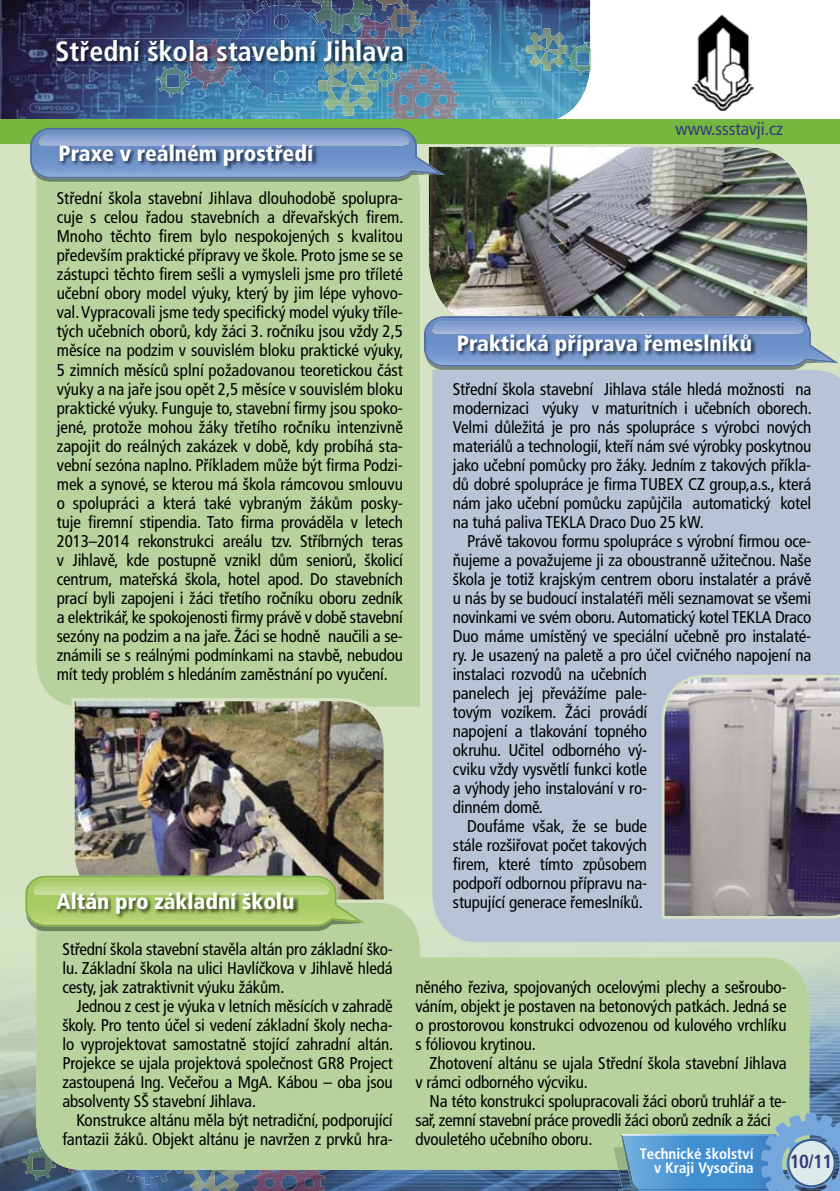
<style>
.page{position:relative;width:840px;height:1191px;background:#fff}
.page>*{position:absolute;margin:0;border:0;box-sizing:border-box;transform-origin:0 0}
.t1{font:700 28px "Frutiger Condensed CE";color:#fff}
.t2{font:22px "Frutiger Condensed CE Black";color:#fff}
.t3{font:700 condensed 19px "Frutiger CE";color:#323a7c}
.t4{font:condensed 18px "Frutiger CE";color:#323a7c}
.t5{font:condensed 17px/19px "Frutiger CE";letter-spacing:-.01em;color:#000;text-align:justify}
.t6{font:700 15px/14px "Frutiger Condensed CE";color:#fff;text-align:right}
</style>
<div class="page">
<div style="left:0;top:130px;width:839px;height:1061px;background:#d5e3c2"></div>
<img style="left:0;top:959px;width:839px;height:232px">
<img style="left:112px;top:1169px;width:70px;height:15px">
<img style="left:56px;top:1169px;width:17px;height:3px">
<img style="left:253px;top:1169px;width:71px;height:22px">
<img style="left:23px;top:1147px;width:33px;height:33px">
<img style="left:184px;top:1169px;width:60px;height:22px">
<div style="left:36px;top:182px;width:384px;height:524px;background:#b7d29c"></div>
<div style="left:36px;top:903px;width:384px;height:266px;background:#b7d29c"></div>
<div style="left:313px;top:957px;width:495px;height:212px;background:#b7d29c"></div>
<div style="left:432px;top:371px;width:407px;height:571px;background:#b9c3d8"></div>
<img style="left:428px;top:143px;width:383px;height:173px">
<img style="left:0;top:0;width:590px;height:119px">
<img style="left:231px;top:0;width:100px;height:101px">
<img style="left:312px;top:0;width:60px;height:34px">
<img style="left:366px;top:0;width:38px;height:11px">
<img style="left:190px;top:66px;width:45px;height:24px">
<img style="left:357px;top:17px;width:33px;height:22px">
<img style="left:415px;top:0;width:76px;height:73px">
<img style="left:387px;top:64px;width:71px;height:55px">
<img style="left:386px;top:4px;width:34px;height:33px">
<img style="left:156px;top:66px;width:34px;height:31px">
<svg style="left:590px;top:48px;width:1px;height:24px"></svg>
<img style="left:566px;top:42px;width:24px;height:33px">
<img style="left:318px;top:66px;width:60px;height:50px">
<img style="left:525px;top:28px;width:42px;height:43px">
<img style="left:373px;top:66px;width:23px;height:21px">
<div style="left:0;top:119px;width:839px;height:24px;background:#75b73f"></div>
<svg style="left:30px;top:128px;width:414px;height:54px;background:#7393ac"></svg>
<img style="left:39px;top:133px;width:370px;height:12px">
<svg style="left:424px;top:316px;width:414px;height:55px"></svg>
<img style="left:432px;top:321px;width:371px;height:13px">
<img style="left:59px;top:143px;width:258px;height:27px">
<img style="left:457px;top:333px;width:298px;height:28px">
<img style="left:692px;top:14px;width:62px;height:97px">
<img style="left:56px;top:39px;width:351px;height:27px">
<img style="left:232px;top:39px;width:100px;height:27px">
<img style="left:184px;top:39px;width:48px;height:27px">
<img style="left:357px;top:39px;width:29px;height:11px">
<img style="left:325px;top:56px;width:46px;height:10px">
<svg style="left:382px;top:64px;width:6px;height:2px"></svg>
<img style="left:71px;top:698px;width:316px;height:202px">
<svg style="left:25px;top:875px;width:339px;height:56px;background:#9bb769"></svg>
<img style="left:34px;top:882px;width:295px;height:13px">
<img style="left:55px;top:891px;width:243px;height:27px">
<svg style="left:660px;top:673px;width:179px;height:247px;background:#949096"></svg>
<svg style="left:613px;top:1113px;width:226px;height:78px;background:#6fa5bf"></svg>
<div style="left:787px;top:1140px;width:47px;height:46px;background:#dceae9;border-radius:50%"></div>
<div style="left:786px;top:1139px;width:49px;height:48px;border:2px solid #395d8a;border-radius:50%"></div>
<h1 class="t1" style="left:56px;top:37px;width:350px">Střední škola stavební Jihlava</h1>
<p class="t2" style="left:58px;top:142px;width:256px">Praxe v reálném prostředí</p>
<p class="t5" style="left:57px;top:190px;width:348px">Střední škola stavební Jihlava dlouhodobě spolupra&shy;cuje s celou řadou stavebních a dřevařských firem.<br>Mnoho těchto firem bylo nespokojených s kvalitou především praktické přípravy ve škole. Proto jsme se se zástupci těchto firem sešli a vymysleli jsme pro tříleté učební obory model výuky, který by jim lépe vyhovo&shy;val. Vypracovali jsme tedy specifický model výuky tříle&shy;tých učebních oborů, kdy žáci 3. ročníku jsou vždy 2,5 měsíce na podzim v souvislém bloku praktické výuky, 5 zimních měsíců splní požadovanou teoretickou část výuky a na jaře jsou opět 2,5 měsíce v souvislém bloku praktické výuky. Funguje to, stavební firmy jsou spoko&shy;jené, protože mohou žáky třetího ročníku intenzivně zapojit do reálných zakázek v době, kdy probíhá sta&shy;vební sezóna naplno. Příkladem může být firma Podzi&shy;mek a synové, se kterou má škola rámcovou smlouvu o spolupráci a která také vybraným žákům posky&shy;tuje firemní stipendia. Tato firma prováděla v letech 2013–2014 rekonstrukci areálu tzv. Stříbrných teras v Jihlavě, kde postupně vznikl dům seniorů, školicí centrum, mateřská škola, hotel apod. Do stavebních prací byli zapojeni i žáci třetího ročníku oboru zedník a elektrikář, ke spokojenosti firmy právě v době stavební sezóny na podzim a na jaře. Žáci se hodně naučili a se&shy;známili se s reálnými podmínkami na stavbě, nebudou mít tedy problém s hledáním zaměstnání po vyučení.</p>
<p class="t2" style="left:56px;top:890px;width:239px">Altán pro základní školu</p>
<p class="t5" style="left:62px;top:940px;width:331px">Střední škola stavební stavěla altán pro základní ško&shy;lu. Základní škola na ulici Havlíčkova v Jihlavě hledá cesty, jak zatraktivnit výuku žákům.</p>
<p class="t5" style="left:62px;top:997px;width:332px;text-indent:14px">Jednou z cest je výuka v letních měsících v zahradě školy. Pro tento účel si vedení základní školy necha&shy;lo vyprojektovat samostatně stojící zahradní altán.<br>Projekce se ujala projektová společnost GR8 Project zastoupená Ing. Večeřou a MgA. Kábou – oba jsou absolventy SŠ stavební Jihlava.</p>
<p class="t5" style="left:62px;top:1111px;width:331px;text-align:right">Konstrukce altánu měla být netradiční, podporující fantazii žáků. Objekt altánu je navržen z prvků hra-</p>
<p class="t4" style="left:675px;top:120px;width:109px">www.ssstavji.cz</p>
<p class="t2" style="left:456px;top:333px;width:296px">Praktická příprava řemeslníků</p>
<p class="t5" style="left:452px;top:380px;width:360px">Střední škola stavební Jihlava stále hledá možnosti na modernizaci výuky v maturitních i učebních oborech.<br>Velmi důležitá je pro nás spolupráce s výrobci nových materiálů a technologií, kteří nám své výrobky poskytnou jako učební pomůcky pro žáky. Jedním z takových příkla&shy;dů dobré spolupráce je firma TUBEX CZ group,a.s., která nám jako učební pomůcku zapůjčila automatický kotel na tuhá paliva TEKLA Draco Duo 25 kW.</p>
<p class="t5" style="left:467px;top:532px;width:345px">Právě takovou formu spolupráce s výrobní firmou oce-</p>
<p class="t5" style="left:452px;top:551px;width:360px">ňujeme a považujeme ji za oboustranně užitečnou. Naše</p>
<p class="t5" style="left:452px;top:570px;width:360px">škola je totiž krajským centrem oboru instalatér a právě</p>
<p class="t5" style="left:452px;top:589px;width:360px">u nás by se budoucí instalatéři měli seznamovat se všemi</p>
<p class="t5" style="left:452px;top:608px;width:360px">novinkami ve svém oboru. Automatický kotel TEKLA Draco</p>
<p class="t5" style="left:452px;top:627px;width:360px">Duo máme umístěný ve speciální učebně pro instalaté-</p>
<p class="t5" style="left:452px;top:646px;width:360px">ry. Je usazený na paletě a pro účel cvičného napojení na</p>
<p class="t5" style="left:452px;top:665px;width:196px">instalaci rozvodů na učebních</p>
<p class="t5" style="left:452px;top:684px;width:196px">panelech jej převážíme pale-</p>
<p class="t5" style="left:452px;top:703px;width:196px">tovým vozíkem. Žáci provádí</p>
<p class="t5" style="left:452px;top:722px;width:196px">napojení a tlakování topného</p>
<p class="t5" style="left:452px;top:741px;width:196px">okruhu. Učitel odborného vý-</p>
<p class="t5" style="left:452px;top:760px;width:196px">cviku vždy vysvětlí funkci kotle</p>
<p class="t5" style="left:452px;top:779px;width:196px">a výhody jeho instalování v ro-</p>
<p class="t5" style="left:452px;top:798px;width:92px">dinném domě.</p>
<p class="t5" style="left:467px;top:817px;width:181px">Doufáme však, že se bude</p>
<p class="t5" style="left:452px;top:836px;width:196px">stále rozšiřovat počet takových</p>
<p class="t5" style="left:452px;top:855px;width:196px">firem, které tímto způsobem</p>
<p class="t5" style="left:452px;top:874px;width:196px">podpoří odbornou přípravu na-</p>
<p class="t5" style="left:452px;top:893px;width:191px">stupující generace řemeslníků.</p>
<p class="t5" style="left:415px;top:978px;width:372px">něného řeziva, spojovaných ocelovými plechy a sešroubo&shy;váním, objekt je postaven na betonových patkách. Jedná se o prostorovou konstrukci odvozenou od kulového vrchlíku s fóliovou krytinou.</p>
<p class="t5" style="left:415px;top:1054px;width:372px;text-indent:14px">Zhotovení altánu se ujala Střední škola stavební Jihlava v rámci odborného výcviku.</p>
<p class="t5" style="left:415px;top:1092px;width:372px;text-align:left;text-indent:14px">Na této konstrukci spolupracovali žáci oborů truhlář a te&shy;sař, zemní stavební práce provedli žáci oborů zedník a žáci dvouletého učebního oboru.</p>
<p class="t6" style="left:639px;top:1147px;width:115px">Technické školství v Kraji Vysočina</p>
<p class="t3" style="left:789px;top:1152px;width:44px">10/11</p>
</div>
